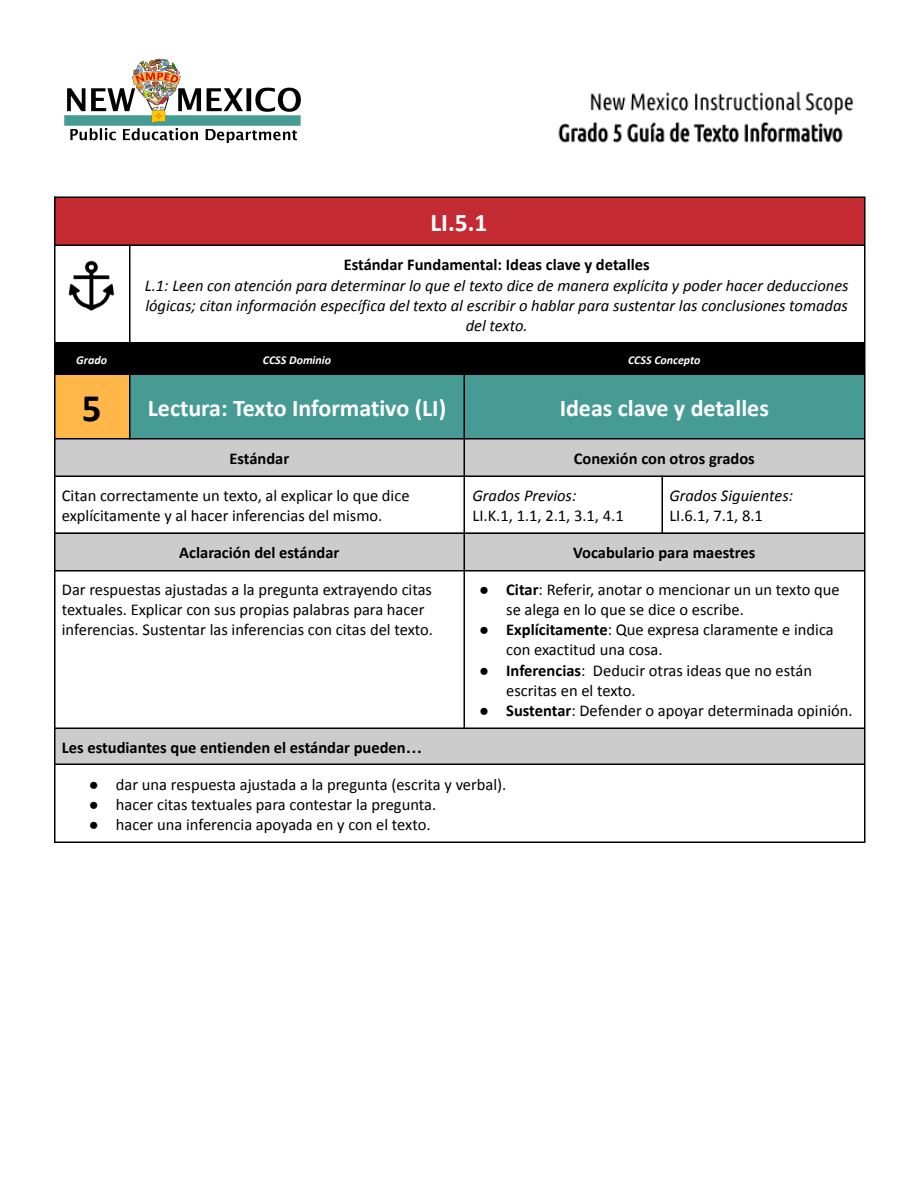
<style>
.page{position:relative;width:918px;height:1188px;background:#fff}
.page>*{position:absolute;margin:0;border:0;box-sizing:border-box;transform-origin:0 0}
.t1{font:700 25.5px "Calibri";color:#fff}
.t2{font:700 24px "Calibri";color:#fff}
.t3{font:16.5px/20.1px "Calibri";color:#000}
.t4{font:italic 16.5px/20.1px "Calibri";color:#000;text-align:center}
.t5{font:700 16.5px "Calibri";color:#000}
.t6{font:italic 700 12px "Calibri";color:#fff}
.s1{font-size:39px;color:#000}
.s2{font-family:"Arial"}
.s3{font-weight:700}
</style>
<div class="page">
<div style="left:54px;top:197px;width:810px;height:49px;background:#c42a32"></div>
<div style="left:54px;top:343px;width:75px;height:31px;background:#000"></div>
<div style="left:129px;top:343px;width:336px;height:31px;background:#000"></div>
<div style="left:465px;top:343px;width:399px;height:31px;background:#000"></div>
<div style="left:54px;top:374px;width:75px;height:65px;background:#ffb749"></div>
<div style="left:129px;top:374px;width:336px;height:65px;background:#469c95"></div>
<div style="left:465px;top:374px;width:399px;height:65px;background:#469c95"></div>
<div style="left:54px;top:439px;width:411px;height:37px;background:#ccc"></div>
<div style="left:465px;top:439px;width:399px;height:37px;background:#ccc"></div>
<div style="left:54px;top:533px;width:411px;height:37px;background:#ccc"></div>
<div style="left:465px;top:533px;width:399px;height:37px;background:#ccc"></div>
<div style="left:54px;top:728px;width:810px;height:36px;background:#ccc"></div>
<hr style="left:54px;top:196px;width:2px;height:647px;background:#000">
<hr style="left:129px;top:244px;width:2px;height:195px;background:#000">
<hr style="left:463px;top:342px;width:2px;height:387px;background:#000">
<hr style="left:662px;top:475px;width:1px;height:59px;background:#000">
<hr style="left:864px;top:196px;width:2px;height:647px;background:#000">
<hr style="left:54px;top:196px;width:810px;height:2px;background:#000">
<hr style="left:54px;top:245px;width:810px;height:1px;background:#000">
<hr style="left:54px;top:342px;width:810px;height:1px;background:#000">
<hr style="left:54px;top:373px;width:810px;height:2px;background:#000">
<hr style="left:54px;top:438px;width:810px;height:2px;background:#000">
<hr style="left:54px;top:475px;width:810px;height:2px;background:#000">
<hr style="left:54px;top:532px;width:810px;height:2px;background:#000">
<hr style="left:54px;top:570px;width:810px;height:2px;background:#000">
<hr style="left:54px;top:727px;width:810px;height:2px;background:#000">
<hr style="left:54px;top:763px;width:810px;height:2px;background:#000">
<hr style="left:54px;top:841px;width:810px;height:2px;background:#000">
<img style="left:64px;top:58px;width:237px;height:85px">
<img style="left:68px;top:260px;width:47px;height:51px">
<img style="left:558px;top:91px;width:295px;height:52px">
<h1 class="t1" style="left:430px;top:212px;width:59px">LI.5.1</h1>
<p class="t5" style="left:344px;top:258px;width:307px">Estándar Fundamental: Ideas clave y detalles</p>
<p class="t4" style="left:145px;top:276px;width:705px">L.1: Leen con atención para determinar lo que el texto dice de manera explícita y poder hacer deducciones lógicas; citan información específica del texto al escribir o hablar para sustentar las conclusiones tomadas del texto.</p>
<p class="t6" style="left:76px;top:355px;width:32px">Grado</p>
<p class="t6" style="left:263px;top:355px;width:70px">CCSS Dominio</p>
<p class="t6" style="left:628px;top:355px;width:74px">CCSS Concepto</p>
<h2 class="t2" style="left:82px;top:398px;width:366px"><span class="s1">5</span> Lectura: Texto Informativo (LI)</h2>
<h2 class="t2" style="left:560px;top:398px;width:211px">Ideas clave y detalles</h2>
<p class="t5" style="left:229px;top:452px;width:61px">Estándar</p>
<p class="t5" style="left:574px;top:452px;width:182px">Conexión con otros grados</p>
<p class="t3" style="left:62px;top:487px;width:349px">Citan correctamente un texto, al explicar lo que dice explícitamente y al hacer inferencias del mismo.</p>
<p class="t4" style="left:472px;top:487px;width:105px">Grados Previos:</p>
<p class="t4" style="left:669px;top:487px;width:125px">Grados Siguientes:</p>
<p class="t3" style="left:669px;top:507px;width:95px">LI.6.1, 7.1, 8.1</p>
<p class="t3" style="left:472px;top:507px;width:153px">LI.K.1, 1.1, 2.1, 3.1, 4.1</p>
<p class="t5" style="left:179px;top:546px;width:162px">Aclaración del estándar</p>
<p class="t5" style="left:573px;top:546px;width:184px">Vocabulario para maestres</p>
<p class="t3" style="left:62px;top:581px;width:373px">Dar respuestas ajustadas a la pregunta extrayendo citas textuales. Explicar con sus propias palabras para hacer inferencias. Sustentar las inferencias con citas del texto.</p>
<p class="t3" style="left:506px;top:581px;width:335px;text-indent:-27px"><span class="s2">●</span> <span class="s3">Citar</span>: Referir, anotar o mencionar un un texto que se alega en lo que se dice o escribe.</p>
<p class="t3" style="left:506px;top:621px;width:329px;text-indent:-27px"><span class="s2">●</span> <span class="s3">Explícitamente</span>: Que expresa claramente e indica con exactitud una cosa.</p>
<p class="t3" style="left:506px;top:661px;width:307px;text-indent:-27px"><span class="s2">●</span> <span class="s3">Inferencias</span>: Deducir otras ideas que no están escritas en el texto.</p>
<p class="t3" style="left:479px;top:702px;width:375px"><span class="s2">●</span> <span class="s3">Sustentar</span>: Defender o apoyar determinada opinión.</p>
<p class="t5" style="left:62px;top:741px;width:362px">Les estudiantes que entienden el estándar pueden<span class="s2">…</span></p>
<p class="t3" style="left:89px;top:776px;width:419px"><span class="s2">●</span> dar una respuesta ajustada a la pregunta (escrita y verbal).</p>
<p class="t3" style="left:89px;top:796px;width:349px"><span class="s2">●</span> hacer citas textuales para contestar la pregunta.</p>
<p class="t3" style="left:89px;top:816px;width:343px"><span class="s2">●</span> hacer una inferencia apoyada en y con el texto.</p>
</div>
